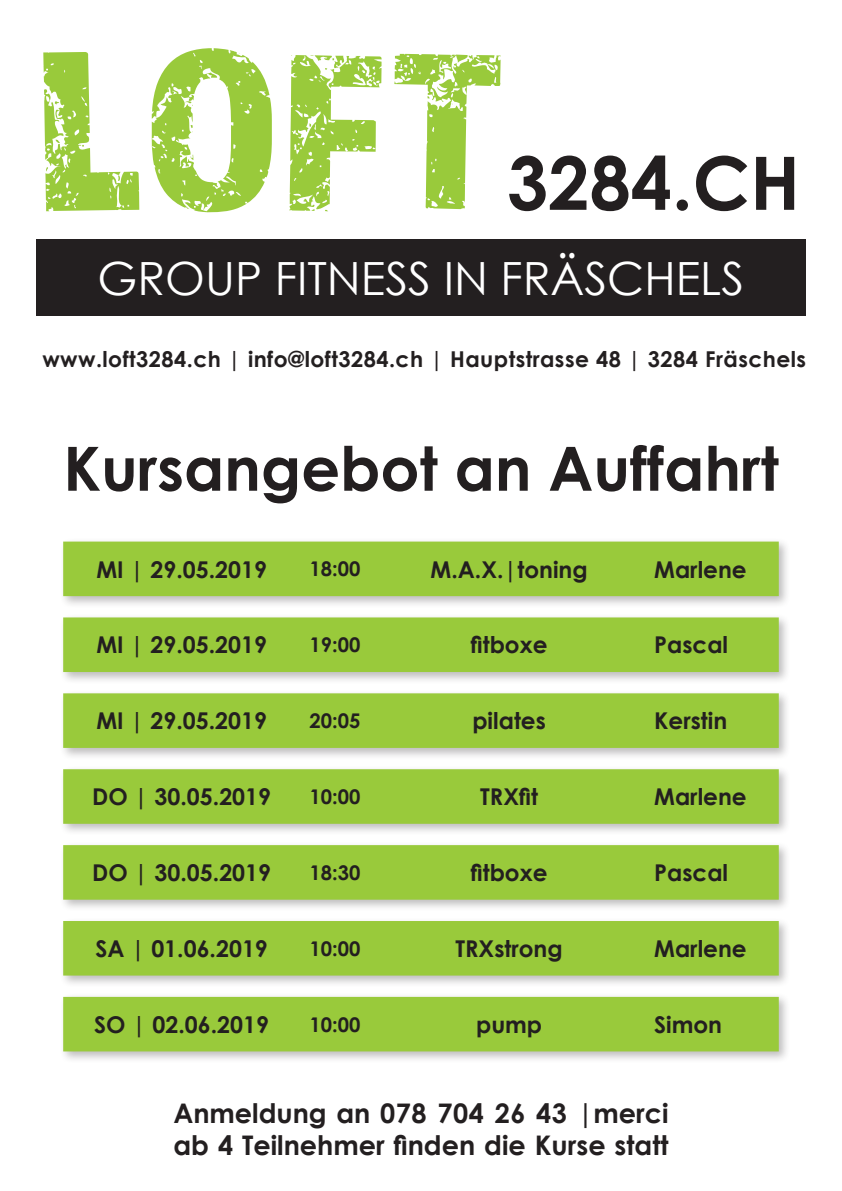
<style>
.page{position:relative;width:842px;height:1191px;background:#fff}
.page>*{position:absolute;margin:0;border:0;box-sizing:border-box;transform-origin:0 0}
.t1{font:235.8px "Almaq Rough";color:#99ca3b}
.t2{font:700 73.7px "Century Gothic";color:#231f20}
.t3{font:700 61px "Century Gothic";color:#231f20}
.t4{font:45.8px "Century Gothic";color:#fff}
.t5{font:700 27px "Century Gothic";color:#231f20}
.t6{font:700 23.1px "Century Gothic";color:#231f20}
.t7{font:700 21.8px "Century Gothic";letter-spacing:.02em;color:#231f20}
.t8{font:700 20.2px "Century Gothic";color:#231f20}
</style>
<div class="page">
<div style="left:36px;top:239px;width:770px;height:77px;background:#231f20"></div>
<div style="left:59px;top:613px;width:732px;height:71px;background:#231f20;opacity:.3"></div>
<div style="left:63px;top:617px;width:716px;height:55px;background:#99ca3b"></div>
<div style="left:59px;top:689px;width:732px;height:71px;background:#231f20;opacity:.3"></div>
<div style="left:63px;top:693px;width:716px;height:55px;background:#99ca3b"></div>
<div style="left:59px;top:993px;width:732px;height:70px;background:#231f20;opacity:.3"></div>
<div style="left:63px;top:997px;width:716px;height:54px;background:#99ca3b"></div>
<div style="left:59px;top:765px;width:732px;height:71px;background:#231f20;opacity:.3"></div>
<div style="left:63px;top:769px;width:716px;height:54px;background:#99ca3b"></div>
<div style="left:59px;top:841px;width:732px;height:71px;background:#231f20;opacity:.3"></div>
<div style="left:63px;top:845px;width:716px;height:54px;background:#99ca3b"></div>
<div style="left:59px;top:538px;width:732px;height:70px;background:#231f20;opacity:.3"></div>
<div style="left:63px;top:541px;width:716px;height:55px;background:#99ca3b"></div>
<div style="left:59px;top:917px;width:732px;height:70px;background:#231f20;opacity:.3"></div>
<div style="left:63px;top:921px;width:716px;height:54px;background:#99ca3b"></div>
<p class="t1" style="left:36px;top:-12px;width:472px">LOFT</p>
<p class="t2" style="left:507px;top:127px;width:295px">3284.CH</p>
<p class="t4" style="left:98px;top:246px;width:648px">GROUP FITNESS IN FRÄSCHELS</p>
<p class="t7" style="left:42px;top:342px;width:765px">www.loft3284.ch | info@loft3284.ch | Hauptstrasse 48 | 3284 Fräschels</p>
<p class="t3" style="left:63px;top:422px;width:717px">Kursangebot an Auffahrt</p>
<p class="t6" style="left:96px;top:551px;width:172px">MI | 29.05.2019</p>
<p class="t8" style="left:309px;top:554px;width:52px">18:00</p>
<p class="t6" style="left:430px;top:551px;width:159px">M.A.X.|toning</p>
<p class="t6" style="left:654px;top:551px;width:94px">Marlene</p>
<p class="t6" style="left:96px;top:627px;width:172px">MI | 29.05.2019</p>
<p class="t8" style="left:309px;top:629px;width:52px">19:00</p>
<p class="t6" style="left:471px;top:627px;width:78px">fitboxe</p>
<p class="t6" style="left:654px;top:627px;width:75px">Pascal</p>
<p class="t6" style="left:96px;top:703px;width:172px">MI | 29.05.2019</p>
<p class="t8" style="left:309px;top:705px;width:52px">20:05</p>
<p class="t6" style="left:472px;top:703px;width:75px">pilates</p>
<p class="t6" style="left:654px;top:703px;width:75px">Kerstin</p>
<p class="t6" style="left:92px;top:779px;width:180px">DO | 30.05.2019</p>
<p class="t8" style="left:309px;top:781px;width:52px">10:00</p>
<p class="t6" style="left:480px;top:779px;width:59px">TRXfit</p>
<p class="t6" style="left:654px;top:779px;width:94px">Marlene</p>
<p class="t6" style="left:92px;top:855px;width:180px">DO | 30.05.2019</p>
<p class="t8" style="left:309px;top:857px;width:52px">18:30</p>
<p class="t6" style="left:471px;top:855px;width:78px">fitboxe</p>
<p class="t6" style="left:654px;top:855px;width:75px">Pascal</p>
<p class="t6" style="left:95px;top:931px;width:174px">SA | 01.06.2019</p>
<p class="t8" style="left:309px;top:933px;width:52px">10:00</p>
<p class="t6" style="left:455px;top:931px;width:109px">TRXstrong</p>
<p class="t6" style="left:654px;top:931px;width:94px">Marlene</p>
<p class="t6" style="left:94px;top:1007px;width:176px">SO | 02.06.2019</p>
<p class="t8" style="left:309px;top:1009px;width:52px">10:00</p>
<p class="t6" style="left:476px;top:1007px;width:68px">pump</p>
<p class="t6" style="left:654px;top:1007px;width:69px">Simon</p>
<p class="t5" style="left:173px;top:1092px;width:497px">Anmeldung an 078 704 26 43 |merci</p>
<p class="t5" style="left:173px;top:1124px;width:497px">ab 4 Teilnehmer finden die Kurse statt</p>
</div>
